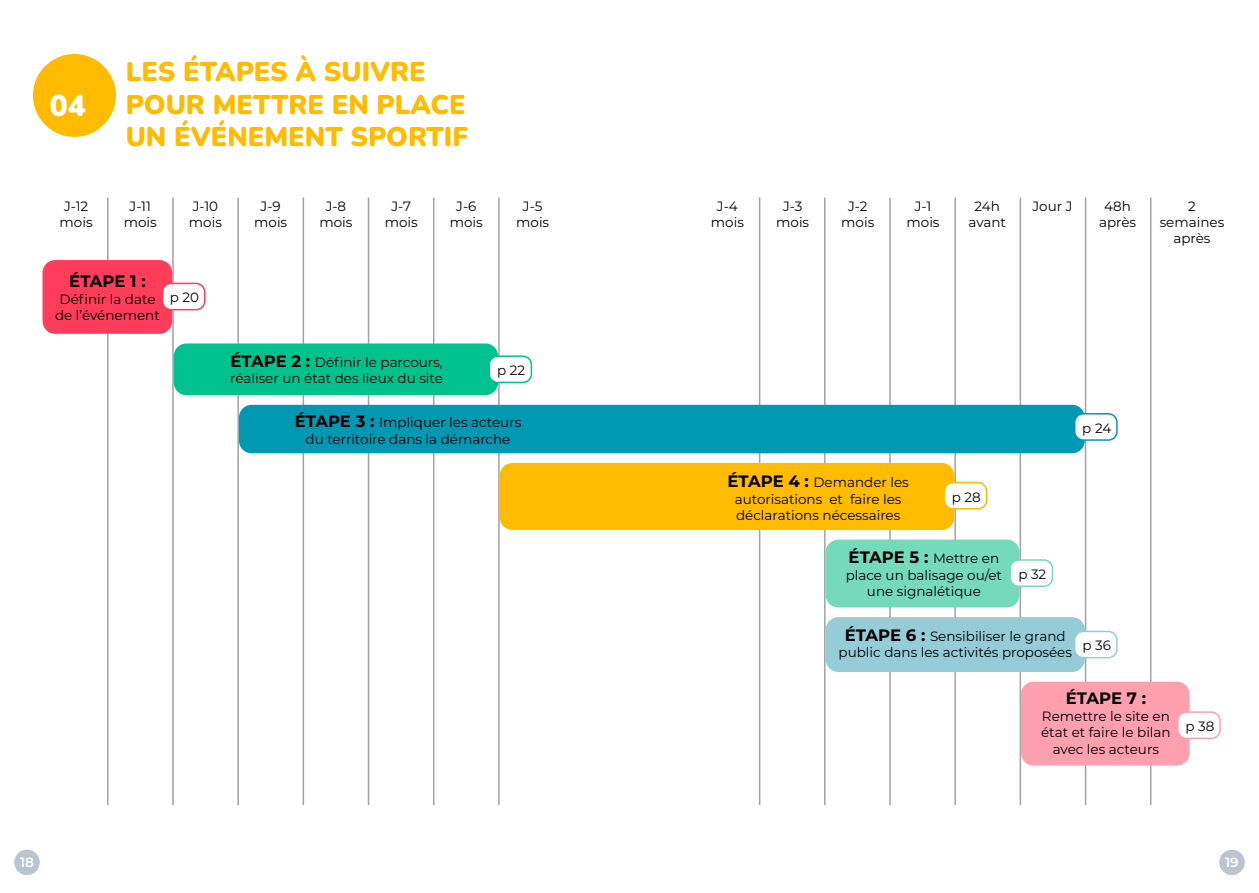
<style>
.page{position:relative;width:1259px;height:893px;background:#fff}
.page>*{position:absolute;margin:0;border:0;box-sizing:border-box;transform-origin:0 0}
.t1{font:900 30px "Nunito";color:#fff}
.t2{font:900 27px/32.4px "Nunito";color:#fb0}
.t3{font:700 16.5px "Montserrat";letter-spacing:-.005em;color:#000}
.t4{font:13.5px/16.2px "Montserrat";color:#000;text-align:center}
.t5{font:600 13.5px "Montserrat";color:#fff}
.s1{font-weight:700;font-size:16.5px}
</style>
<div class="page">
<div style="left:1219px;top:850px;width:25px;height:25px;background:#bac5d0;border-radius:50%"></div>
<div style="left:14px;top:850px;width:26px;height:25px;background:#bac5d0;border-radius:50%"></div>
<div style="left:33px;top:54px;width:83px;height:83px;background:#fb0;border-radius:50%"></div>
<hr style="left:107px;top:198px;width:2px;height:607px;background:#a2a2a2">
<hr style="left:172px;top:198px;width:2px;height:607px;background:#a2a2a2">
<hr style="left:237px;top:198px;width:2px;height:607px;background:#a2a2a2">
<hr style="left:303px;top:198px;width:1px;height:607px;background:#a2a2a2">
<hr style="left:368px;top:198px;width:1px;height:607px;background:#a2a2a2">
<hr style="left:433px;top:198px;width:1px;height:607px;background:#a2a2a2">
<hr style="left:498px;top:198px;width:2px;height:607px;background:#a2a2a2">
<div style="left:174px;top:343px;width:324px;height:52px;background:#00c28e;border-radius:13px"></div>
<div style="left:43px;top:260px;width:129px;height:74px;background:#ff3c5b;border-radius:13px"></div>
<div style="left:162px;top:283px;width:43px;height:27px;background:#fff;border-radius:9px"></div>
<div style="left:162px;top:283px;width:43px;height:27px;border:2px solid #ff3c5b;border-radius:9px"></div>
<hr style="left:759px;top:198px;width:1px;height:607px;background:#a2a2a2">
<hr style="left:824px;top:198px;width:1px;height:607px;background:#a2a2a2">
<hr style="left:889px;top:198px;width:1px;height:607px;background:#a2a2a2">
<hr style="left:954px;top:198px;width:2px;height:607px;background:#a2a2a2">
<hr style="left:1019px;top:198px;width:2px;height:607px;background:#a2a2a2">
<hr style="left:1084px;top:198px;width:2px;height:607px;background:#a2a2a2">
<hr style="left:1150px;top:198px;width:1px;height:607px;background:#a2a2a2">
<div style="left:499px;top:463px;width:455px;height:67px;background:#fb0;border-radius:13px"></div>
<div style="left:1021px;top:682px;width:168px;height:84px;background:#ffa0af;border-radius:13px"></div>
<div style="left:825px;top:617px;width:259px;height:55px;background:#95ccd8;border-radius:13px"></div>
<div style="left:825px;top:540px;width:194px;height:67px;background:#74daba;border-radius:13px"></div>
<div style="left:239px;top:405px;width:845px;height:48px;background:#0098b2;border-radius:13px"></div>
<div style="left:489px;top:356px;width:42px;height:26px;background:#fff;border-radius:9px"></div>
<div style="left:488px;top:355px;width:44px;height:28px;border:2px solid #00c28e;border-radius:9px"></div>
<div style="left:1074px;top:414px;width:43px;height:26px;background:#fff;border-radius:9px"></div>
<div style="left:1074px;top:413px;width:43px;height:28px;border:2px solid #0098b2;border-radius:9px"></div>
<div style="left:944px;top:482px;width:42px;height:27px;background:#fff;border-radius:9px"></div>
<div style="left:943px;top:482px;width:44px;height:27px;border:2px solid #fb0;border-radius:9px"></div>
<div style="left:1010px;top:560px;width:42px;height:26px;background:#fff;border-radius:9px"></div>
<div style="left:1009px;top:559px;width:44px;height:28px;border:2px solid #74daba;border-radius:9px"></div>
<div style="left:1074px;top:631px;width:43px;height:27px;background:#fff;border-radius:9px"></div>
<div style="left:1074px;top:631px;width:43px;height:27px;border:2px solid #95ccd8;border-radius:9px"></div>
<div style="left:1177px;top:712px;width:43px;height:26px;background:#fff;border-radius:9px"></div>
<div style="left:1177px;top:711px;width:43px;height:28px;border:2px solid #ffa0af;border-radius:9px"></div>
<h1 class="t1" style="left:50px;top:84px;width:37px">04</h1>
<h2 class="t2" style="left:126px;top:55px;width:344px">LES ÉTAPES À SUIVRE<br>POUR METTRE EN PLACE<br>UN ÉVÉNEMENT SPORTIF</h2>
<p class="t4" style="left:60px;top:197px;width:35px">J-12 mois</p>
<p class="t4" style="left:124px;top:197px;width:35px">J-11 mois</p>
<p class="t4" style="left:189px;top:197px;width:35px;text-align:left">J-10 mois</p>
<p class="t4" style="left:254px;top:197px;width:35px">J-9 mois</p>
<p class="t4" style="left:319px;top:197px;width:35px">J-8 mois</p>
<p class="t4" style="left:385px;top:197px;width:35px">J-7 mois</p>
<p class="t4" style="left:450px;top:197px;width:35px">J-6 mois</p>
<p class="t4" style="left:516px;top:197px;width:35px">J-5 mois</p>
<p class="t3" style="left:69px;top:270px;width:78px">ÉTAPE 1 :</p>
<p class="t4" style="left:55px;top:290px;width:106px">Définir la date de l’événement</p>
<p class="t4" style="left:170px;top:289px;width:31px">p 20</p>
<p class="t4" style="left:230px;top:353px;width:214px;text-align:left"><span class="s1">ÉTAPE 2 :</span> Définir le parcours, réaliser un état des lieux du site</p>
<p class="t4" style="left:497px;top:362px;width:30px">p 22</p>
<p class="t4" style="left:295px;top:414px;width:228px"><span class="s1">ÉTAPE 3 :</span> Impliquer les acteurs du territoire dans la démarche</p>
<p class="t4" style="left:711px;top:197px;width:35px">J-4 mois</p>
<p class="t4" style="left:776px;top:197px;width:35px">J-3 mois</p>
<p class="t4" style="left:841px;top:197px;width:35px">J-2 mois</p>
<p class="t4" style="left:906px;top:197px;width:35px">J-1 mois</p>
<p class="t4" style="left:968px;top:197px;width:39px">24h avant</p>
<p class="t4" style="left:1032px;top:197px;width:42px">Jour J</p>
<p class="t4" style="left:1099px;top:197px;width:39px">48h après</p>
<p class="t4" style="left:1159px;top:197px;width:66px">2 semaines après</p>
<p class="t4" style="left:1082px;top:419px;width:30px">p 24</p>
<p class="t4" style="left:727px;top:474px;width:183px"><span class="s1">ÉTAPE 4 :</span> Demander les autorisations et faire les déclarations nécessaires</p>
<p class="t4" style="left:845px;top:550px;width:158px"><span class="s1">ÉTAPE 5 :</span> Mettre en place un balisage ou/et une signalétique</p>
<p class="t4" style="left:838px;top:628px;width:235px"><span class="s1">ÉTAPE 6 :</span> Sensibiliser le grand public dans les activités proposées</p>
<p class="t3" style="left:1065px;top:687px;width:82px">ÉTAPE 7 :</p>
<p class="t4" style="left:1041px;top:707px;width:131px">Remettre le site en état et faire le bilan avec les acteurs</p>
<p class="t4" style="left:952px;top:488px;width:30px">p 28</p>
<p class="t4" style="left:1018px;top:566px;width:29px">p 32</p>
<p class="t4" style="left:1082px;top:637px;width:30px">p 36</p>
<p class="t4" style="left:1185px;top:718px;width:30px">p 38</p>
<p class="t5" style="left:20px;top:852px;width:15px">18</p>
<p class="t5" style="left:1225px;top:852px;width:15px">19</p>
</div>
